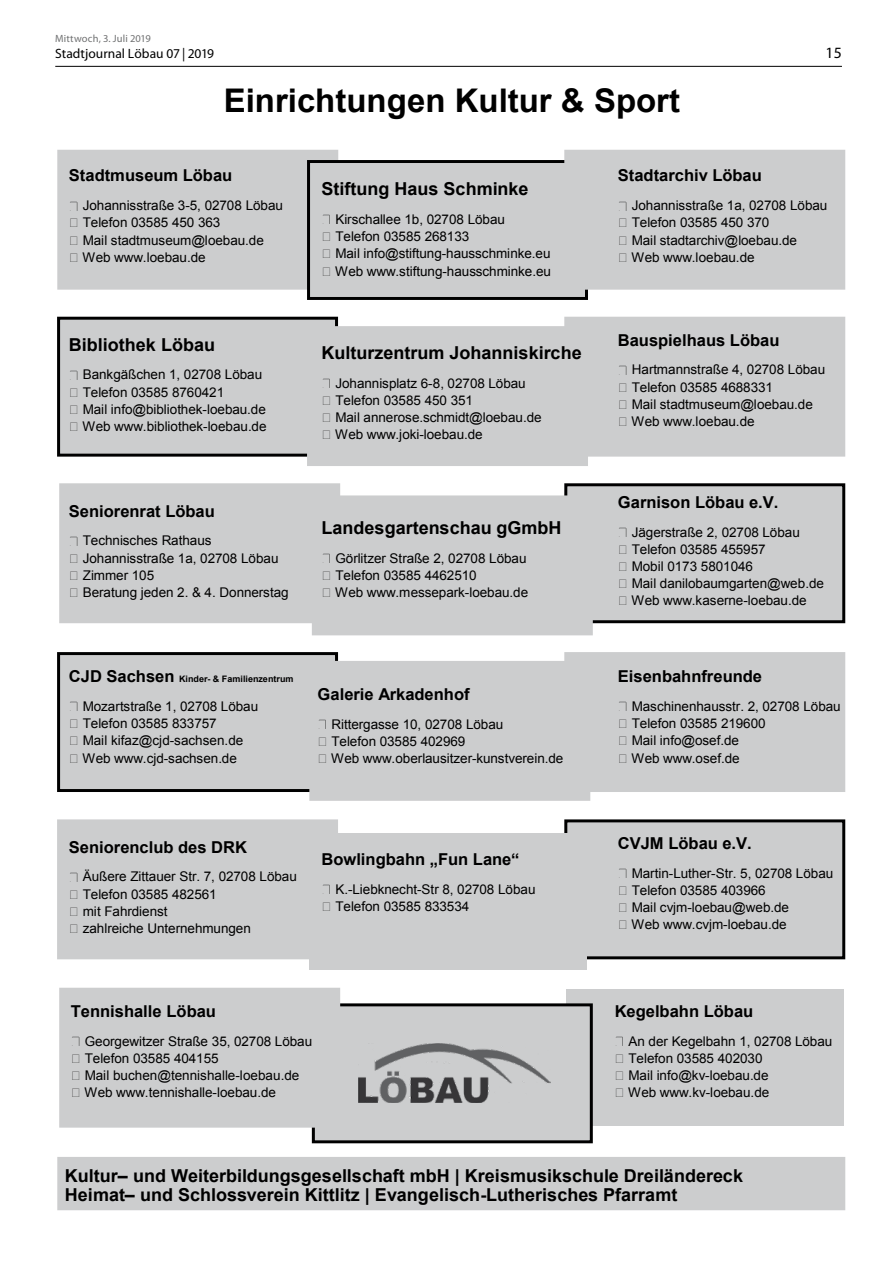
<style>
.page{position:relative;width:893px;height:1263px;background:#fff}
.page>*{position:absolute;margin:0;border:0;box-sizing:border-box;transform-origin:0 0}
.t1{font:700 32.55px "Arial";color:#000}
.t2{font:700 17.85px/19.2px "Arial";color:#000}
.t3{font:700 16.35px "Arial";color:#000}
.t4{font:15.75px "Myriad Pro";color:#000}
.t5{font:13.5px "Myriad Pro";color:#000}
.t6{font:13.35px/17.2px "Arial";letter-spacing:-.005em;color:#000}
.t7{font:10.5px "Myriad Pro";letter-spacing:.01em;color:#707172}
.t8{font:700 8.85px "Arial";color:#000}
.s1{font-size:16.35px}
</style>
<div class="page">
<hr style="left:55px;top:66px;width:787px;height:1px;background:#000">
<div style="left:59px;top:151px;width:278px;height:137px;background:#cccdce"></div>
<div style="left:57px;top:150px;width:281px;height:140px;border:3px solid #cccdce"></div>
<img style="left:70px;top:201px;width:8px;height:10px">
<div style="left:309px;top:162px;width:277px;height:136px;background:#cccdce"></div>
<div style="left:307px;top:160px;width:281px;height:140px;border:3px solid #000"></div>
<img style="left:322px;top:214px;width:8px;height:10px">
<div style="left:566px;top:151px;width:278px;height:137px;background:#cccdce"></div>
<div style="left:564px;top:150px;width:281px;height:140px;border:3px solid #cccdce"></div>
<img style="left:619px;top:201px;width:8px;height:10px">
<div style="left:59px;top:318px;width:278px;height:137px;background:#cccdce"></div>
<div style="left:57px;top:317px;width:281px;height:140px;border:3px solid #000"></div>
<div style="left:566px;top:318px;width:278px;height:137px;background:#cccdce"></div>
<div style="left:564px;top:317px;width:281px;height:140px;border:3px solid #cccdce"></div>
<div style="left:309px;top:328px;width:277px;height:137px;background:#cccdce"></div>
<div style="left:307px;top:326px;width:281px;height:140px;border:3px solid #cccdce"></div>
<img style="left:619px;top:365px;width:8px;height:10px">
<div style="left:61px;top:485px;width:278px;height:137px;background:#cccdce"></div>
<div style="left:59px;top:483px;width:281px;height:140px;border:3px solid #cccdce"></div>
<div style="left:566px;top:485px;width:278px;height:137px;background:#cccdce"></div>
<div style="left:564px;top:483px;width:281px;height:140px;border:3px solid #000"></div>
<div style="left:313px;top:497px;width:278px;height:137px;background:#cccdce"></div>
<div style="left:312px;top:495px;width:281px;height:140px;border:3px solid #cccdce"></div>
<img style="left:70px;top:370px;width:8px;height:10px">
<img style="left:322px;top:378px;width:8px;height:10px">
<img style="left:70px;top:536px;width:8px;height:10px">
<img style="left:619px;top:527px;width:8px;height:10px">
<img style="left:322px;top:553px;width:8px;height:10px">
<div style="left:59px;top:654px;width:278px;height:136px;background:#cccdce"></div>
<div style="left:57px;top:652px;width:281px;height:140px;border:3px solid #000"></div>
<div style="left:311px;top:662px;width:278px;height:137px;background:#cccdce"></div>
<div style="left:309px;top:661px;width:281px;height:140px;border:3px solid #cccdce"></div>
<div style="left:566px;top:989px;width:278px;height:137px;background:#cccdce"></div>
<div style="left:566px;top:654px;width:278px;height:136px;background:#cccdce"></div>
<div style="left:564px;top:652px;width:281px;height:140px;border:3px solid #cccdce"></div>
<img style="left:318px;top:719px;width:8px;height:10px">
<img style="left:619px;top:701px;width:8px;height:10px">
<img style="left:70px;top:701px;width:8px;height:10px">
<div style="left:59px;top:821px;width:278px;height:137px;background:#cccdce"></div>
<div style="left:57px;top:819px;width:281px;height:140px;border:3px solid #cccdce"></div>
<div style="left:566px;top:821px;width:278px;height:137px;background:#cccdce"></div>
<div style="left:564px;top:819px;width:281px;height:140px;border:3px solid #000"></div>
<img style="left:70px;top:872px;width:8px;height:10px">
<img style="left:615px;top:1036px;width:8px;height:10px">
<img style="left:619px;top:868px;width:8px;height:10px">
<div style="left:313px;top:1005px;width:278px;height:137px;background:#cccdce"></div>
<div style="left:312px;top:1003px;width:281px;height:140px;border:3px solid #000"></div>
<div style="left:61px;top:989px;width:278px;height:137px;background:#cccdce"></div>
<div style="left:59px;top:988px;width:281px;height:140px;border:3px solid #cccdce"></div>
<div style="left:309px;top:833px;width:277px;height:137px;background:#cccdce"></div>
<img style="left:72px;top:1036px;width:8px;height:10px">
<img style="left:322px;top:884px;width:8px;height:10px">
<img style="left:359px;top:1043px;width:191px;height:59px">
<div style="left:59px;top:1158px;width:785px;height:51px;background:#cccdce"></div>
<div style="left:57px;top:1157px;width:788px;height:53px;border:3px solid #cccdce"></div>
<p class="t7" style="left:55px;top:32px;width:97px">Mittwoch, 3. Juli 2019</p>
<p class="t5" style="left:55px;top:45px;width:160px">Stadtjournal Löbau 07 | 2019</p>
<h1 class="t1" style="left:224px;top:79px;width:458px">Einrichtungen Kultur &amp; Sport</h1>
<p class="t4" style="left:826px;top:43px;width:18px">15</p>
<p class="t3" style="left:69px;top:165px;width:165px">Stadtmuseum Löbau</p>
<p class="t6" style="left:69px;top:197px;width:216px;text-indent:14px">Johannisstraße 3-5, 02708 Löbau ↸ Telefon 03585 450 363<br>↸ Mail stadtmuseum@loebau.de<br>↸ Web www.loebau.de</p>
<h2 class="t2" style="left:69px;top:335px;width:148px">Bibliothek Löbau</h2>
<p class="t6" style="left:69px;top:366px;width:199px;text-indent:14px">Bankgäßchen 1, 02708 Löbau ↸ Telefon 03585 8760421<br>↸ Mail info@bibliothek-loebau.de ↸ Web www.bibliothek-loebau.de</p>
<p class="t3" style="left:69px;top:500px;width:147px">Seniorenrat Löbau</p>
<p class="t6" style="left:69px;top:532px;width:221px;text-indent:14px">Technisches Rathaus<br>↸ Johannisstraße 1a, 02708 Löbau ↸ Zimmer 105<br>↸ Beratung jeden 2. &amp; 4. Donnerstag</p>
<h2 class="t2" style="left:322px;top:180px;width:209px">Stiftung Haus Schminke</h2>
<p class="t6" style="left:322px;top:211px;width:231px;text-indent:14px">Kirschallee 1b, 02708 Löbau<br>↸ Telefon 03585 268133<br>↸ Mail info@stiftung-hausschminke.eu ↸ Web www.stiftung-hausschminke.eu</p>
<h2 class="t2" style="left:322px;top:344px;width:262px">Kulturzentrum Johanniskirche</h2>
<p class="t6" style="left:322px;top:374px;width:222px;text-indent:14px">Johannisplatz 6-8, 02708 Löbau<br>↸ Telefon 03585 450 351<br>↸ Mail annerose.schmidt@loebau.de ↸ Web www.joki-loebau.de</p>
<h2 class="t2" style="left:322px;top:519px;width:242px">Landesgartenschau gGmbH</h2>
<p class="t6" style="left:322px;top:550px;width:208px;text-indent:14px">Görlitzer Straße 2, 02708 Löbau ↸ Telefon 03585 4462510<br>↸ Web www.messepark-loebau.de</p>
<p class="t8" style="left:69px;top:673px;width:226px"><span class="s1">CJD Sachsen</span> Kinder- &amp; Familienzentrum</p>
<p class="t6" style="left:69px;top:698px;width:191px;text-indent:14px">Mozartstraße 1, 02708 Löbau ↸ Telefon 03585 833757<br>↸ Mail kifaz@cjd-sachsen.de<br>↸ Web www.cjd-sachsen.de</p>
<p class="t3" style="left:318px;top:683px;width:153px">Galerie Arkadenhof</p>
<p class="t6" style="left:318px;top:716px;width:247px;text-indent:14px">Rittergasse 10, 02708 Löbau<br>↸ Telefon 03585 402969<br>↸ Web www.oberlausitzer-kunstverein.de</p>
<p class="t3" style="left:69px;top:836px;width:180px">Seniorenclub des DRK</p>
<p class="t6" style="left:69px;top:868px;width:229px;text-indent:14px">Äußere Zittauer Str. 7, 02708 Löbau ↸ Telefon 03585 482561<br>↸ mit Fahrdienst<br>↸ zahlreiche Unternehmungen</p>
<p class="t3" style="left:322px;top:848px;width:199px">Bowlingbahn „Fun Lane“</p>
<p class="t6" style="left:322px;top:881px;width:215px;text-indent:14px">K.-Liebknecht-Str 8, 02708 Löbau ↸ Telefon 03585 833534</p>
<p class="t3" style="left:71px;top:1000px;width:147px">Tennishalle Löbau</p>
<p class="t6" style="left:71px;top:1032px;width:243px;text-indent:14px">Georgewitzer Straße 35, 02708 Löbau ↸ Telefon 03585 404155<br>↸ Mail buchen@tennishalle-loebau.de ↸ Web www.tennishalle-loebau.de</p>
<p class="t3" style="left:618px;top:165px;width:145px">Stadtarchiv Löbau</p>
<p class="t6" style="left:618px;top:197px;width:211px;text-indent:14px">Johannisstraße 1a, 02708 Löbau ↸ Telefon 03585 450 370<br>↸ Mail stadtarchiv@loebau.de<br>↸ Web www.loebau.de</p>
<p class="t3" style="left:618px;top:329px;width:163px">Bauspielhaus Löbau</p>
<p class="t6" style="left:618px;top:361px;width:209px;text-indent:14px">Hartmannstraße 4, 02708 Löbau ↸ Telefon 03585 4688331<br>↸ Mail stadtmuseum@loebau.de ↸ Web www.loebau.de</p>
<p class="t3" style="left:618px;top:491px;width:162px">Garnison Löbau e.V.</p>
<p class="t6" style="left:618px;top:523px;width:208px;text-indent:14px">Jägerstraße 2, 02708 Löbau<br>↸ Telefon 03585 455957<br>↸ Mobil 0173 5801046<br>↸ Mail danilobaumgarten@web.de ↸ Web www.kaserne-loebau.de</p>
<p class="t3" style="left:618px;top:665px;width:146px">Eisenbahnfreunde</p>
<p class="t6" style="left:618px;top:698px;width:224px;text-indent:14px">Maschinenhausstr. 2, 02708 Löbau ↸ Telefon 03585 219600<br>↸ Mail info@osef.de<br>↸ Web www.osef.de</p>
<p class="t3" style="left:618px;top:832px;width:135px">CVJM Löbau e.V.</p>
<p class="t6" style="left:618px;top:864px;width:217px;text-indent:14px">Martin-Luther-Str. 5, 02708 Löbau ↸ Telefon 03585 403966<br>↸ Mail cvjm-loebau@web.de<br>↸ Web www.cvjm-loebau.de</p>
<p class="t3" style="left:615px;top:1000px;width:140px">Kegelbahn Löbau</p>
<p class="t6" style="left:615px;top:1032px;width:219px;text-indent:14px">An der Kegelbahn 1, 02708 Löbau ↸ Telefon 03585 402030<br>↸ Mail info@kv-loebau.de<br>↸ Web www.kv-loebau.de</p>
<h2 class="t2" style="left:65px;top:1166px;width:680px">Kultur– und Weiterbildungsgesellschaft mbH | Kreismusikschule Dreiländereck<br>Heimat– und Schlossverein Kittlitz | Evangelisch-Lutherisches Pfarramt</h2>
</div>
